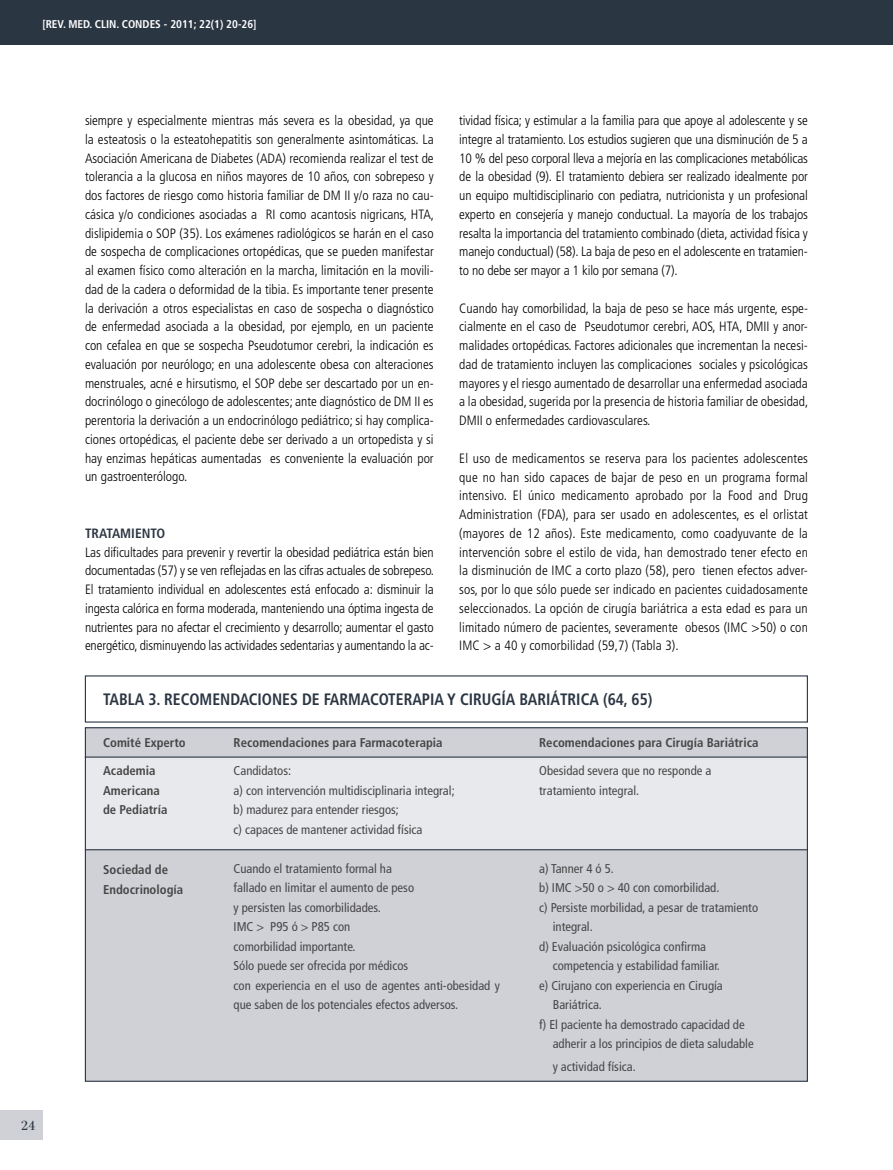
<style>
.page{position:relative;width:893px;height:1170px;background:#fff}
.page>*{position:absolute;margin:0;border:0;box-sizing:border-box;transform-origin:0 0}
.t1{font:19.5px "Filosofia Grand Caps";color:#2b3643;scale:1.1 1}
.t2{font:700 condensed 16.5px "Frutiger";color:#2b3643;scale:.95 1}
.t3{font:300 condensed 13.5px/18.8px "Frutiger";color:#000;text-align:justify}
.t4{font:700 condensed 13.5px "Frutiger";color:#2b3643}
.t5{font:condensed 12.75px/19.5px "Frutiger";color:#474647}
.t6{font:700 condensed 12.75px/19.5px "Frutiger";color:#474647}
.t7{font:700 condensed 11.25px "Frutiger";color:#fff}
</style>
<div class="page">
<div style="left:0;top:1110px;width:43px;height:30px;background:#cfd1d7"></div>
<div style="left:85px;top:727px;width:722px;height:354px;background:#e8e9ec"></div>
<div style="left:85px;top:727px;width:722px;height:30px;background:#cfd1d7"></div>
<div style="left:85px;top:850px;width:722px;height:231px;background:#cfd1d7"></div>
<hr style="left:85px;top:756px;width:723px;height:1px;background:#2b3643">
<hr style="left:85px;top:849px;width:723px;height:1px;background:#2b3643">
<div style="left:0;top:0;width:893px;height:44px;background:#2b3643"></div>
<p class="t7" style="left:42px;top:17px;width:216px">[REV. MED. CLIN. CONDES - 2011; 22(1) 20-26]</p>
<h1 class="t1" style="left:21px;top:1113px;width:15px">24</h1>
<p class="t3" style="left:459px;top:111px;width:350px">tividad física; y estimular a la familia para que apoye al adolescente y se integre al tratamiento. Los estudios sugieren que una disminución de 5 a 10 % del peso corporal lleva a mejoría en las complicaciones metabólicas de la obesidad (9). El tratamiento debiera ser realizado idealmente por un equipo multidisciplinario con pediatra, nutricionista y un profesional experto en consejería y manejo conductual. La mayoría de los trabajos resalta la importancia del tratamiento combinado (dieta, actividad física y manejo conductual) (58). La baja de peso en el adolescente en tratamien&shy;to no debe ser mayor a 1 kilo por semana (7).</p>
<p class="t3" style="left:459px;top:299px;width:351px">Cuando hay comorbilidad, la baja de peso se hace más urgente, espe&shy;cialmente en el caso de Pseudotumor cerebri, AOS, HTA, DMII y anor&shy;malidades ortopédicas. Factores adicionales que incrementan la necesi&shy;dad de tratamiento incluyen las complicaciones sociales y psicológicas mayores y el riesgo aumentado de desarrollar una enfermedad asociada a la obesidad, sugerida por la presencia de historia familiar de obesidad, DMII o enfermedades cardiovasculares.</p>
<p class="t3" style="left:459px;top:449px;width:350px">El uso de medicamentos se reserva para los pacientes adolescentes que no han sido capaces de bajar de peso en un programa formal intensivo. El único medicamento aprobado por la Food and Drug Administration (FDA), para ser usado en adolescentes, es el orlistat (mayores de 12 años). Este medicamento, como coadyuvante de la intervención sobre el estilo de vida, han demostrado tener efecto en la disminución de IMC a corto plazo (58), pero tienen efectos adver&shy;sos, por lo que sólo puede ser indicado en pacientes cuidadosamente seleccionados. La opción de cirugía bariátrica a esta edad es para un limitado número de pacientes, severamente obesos (IMC &gt;50) o con IMC &gt; a 40 y comorbilidad (59,7) (Tabla 3).</p>
<p class="t2" style="left:103px;top:689px;width:580px">TABLA 3. RECOMENDACIONES DE FARMACOTERAPIA Y CIRUGÍA BARIÁTRICA (64, 65)</p>
<p class="t6" style="left:103px;top:732px;width:84px">Comité Experto</p>
<p class="t6" style="left:103px;top:761px;width:66px">Academia<br>Americana de Pediatría</p>
<p class="t3" style="left:85px;top:111px;width:351px">siempre y especialmente mientras más severa es la obesidad, ya que la esteatosis o la esteatohepatitis son generalmente asintomáticas. La Asociación Americana de Diabetes (ADA) recomienda realizar el test de tolerancia a la glucosa en niños mayores de 10 años, con sobrepeso y dos factores de riesgo como historia familiar de DM II y/o raza no cau&shy;cásica y/o condiciones asociadas a RI como acantosis nigricans, HTA, dislipidemia o SOP (35). Los exámenes radiológicos se harán en el caso de sospecha de complicaciones ortopédicas, que se pueden manifestar al examen físico como alteración en la marcha, limitación en la movili&shy;dad de la cadera o deformidad de la tibia. Es importante tener presente la derivación a otros especialistas en caso de sospecha o diagnóstico de enfermedad asociada a la obesidad, por ejemplo, en un paciente con cefalea en que se sospecha Pseudotumor cerebri, la indicación es evaluación por neurólogo; en una adolescente obesa con alteraciones menstruales, acné e hirsutismo, el SOP debe ser descartado por un en&shy;docrinólogo o ginecólogo de adolescentes; ante diagnóstico de DM II es perentoria la derivación a un endocrinólogo pediátrico; si hay complica&shy;ciones ortopédicas, el paciente debe ser derivado a un ortopedista y si hay enzimas hepáticas aumentadas es conveniente la evaluación por un gastroenterólogo.</p>
<p class="t4" style="left:85px;top:525px;width:82px">TRATAMIENTO</p>
<p class="t3" style="left:85px;top:542px;width:351px">Las dificultades para prevenir y revertir la obesidad pediátrica están bien documentadas (57) y se ven reflejadas en las cifras actuales de sobrepeso.<br>El tratamiento individual en adolescentes está enfocado a: disminuir la ingesta calórica en forma moderada, manteniendo una óptima ingesta de nutrientes para no afectar el crecimiento y desarrollo; aumentar el gasto energético, disminuyendo las actividades sedentarias y aumentando la ac-</p>
<p class="t6" style="left:539px;top:732px;width:221px">Recomendaciones para Cirugía Bariátrica</p>
<p class="t5" style="left:539px;top:761px;width:174px">Obesidad severa que no responde a tratamiento integral.</p>
<p class="t6" style="left:234px;top:732px;width:211px">Recomendaciones para Farmacoterapia</p>
<p class="t5" style="left:234px;top:761px;width:223px">Candidatos:<br>a) con intervención multidisciplinaria integral; b) madurez para entender riesgos;<br>c) capaces de mantener actividad física</p>
<p class="t5" style="left:234px;top:858px;width:268px">Cuando el tratamiento formal ha<br>fallado en limitar el aumento de peso<br>y persisten las comorbilidades.<br>IMC &gt; P95 ó &gt; P85 con<br>comorbilidad importante.<br>Sólo puede ser ofrecida por médicos<br>con experiencia en el uso de agentes anti-obesidad y que saben de los potenciales efectos adversos.</p>
<p class="t5" style="left:539px;top:858px;width:76px">a) Tanner 4 ó 5.</p>
<p class="t5" style="left:539px;top:878px;width:182px">b) IMC &gt;50 o &gt; 40 con comorbilidad.</p>
<p class="t5" style="left:539px;top:897px;width:220px">c) Persiste morbilidad, a pesar de tratamiento</p>
<p class="t5" style="left:553px;top:917px;width:42px">integral.</p>
<p class="t5" style="left:539px;top:936px;width:168px">d) Evaluación psicológica confirma</p>
<p class="t5" style="left:553px;top:956px;width:169px">competencia y estabilidad familiar.</p>
<p class="t5" style="left:539px;top:975px;width:185px">e) Cirujano con experiencia en Cirugía</p>
<p class="t5" style="left:553px;top:995px;width:51px">Bariátrica.</p>
<p class="t5" style="left:539px;top:1014px;width:207px">f) El paciente ha demostrado capacidad de</p>
<p class="t5" style="left:553px;top:1034px;width:203px">adherir a los principios de dieta saludable</p>
<p class="t5" style="left:553px;top:1056px;width:85px">y actividad física.</p>
<p class="t6" style="left:103px;top:860px;width:82px">Sociedad de<br>Endocrinología</p>
</div>
